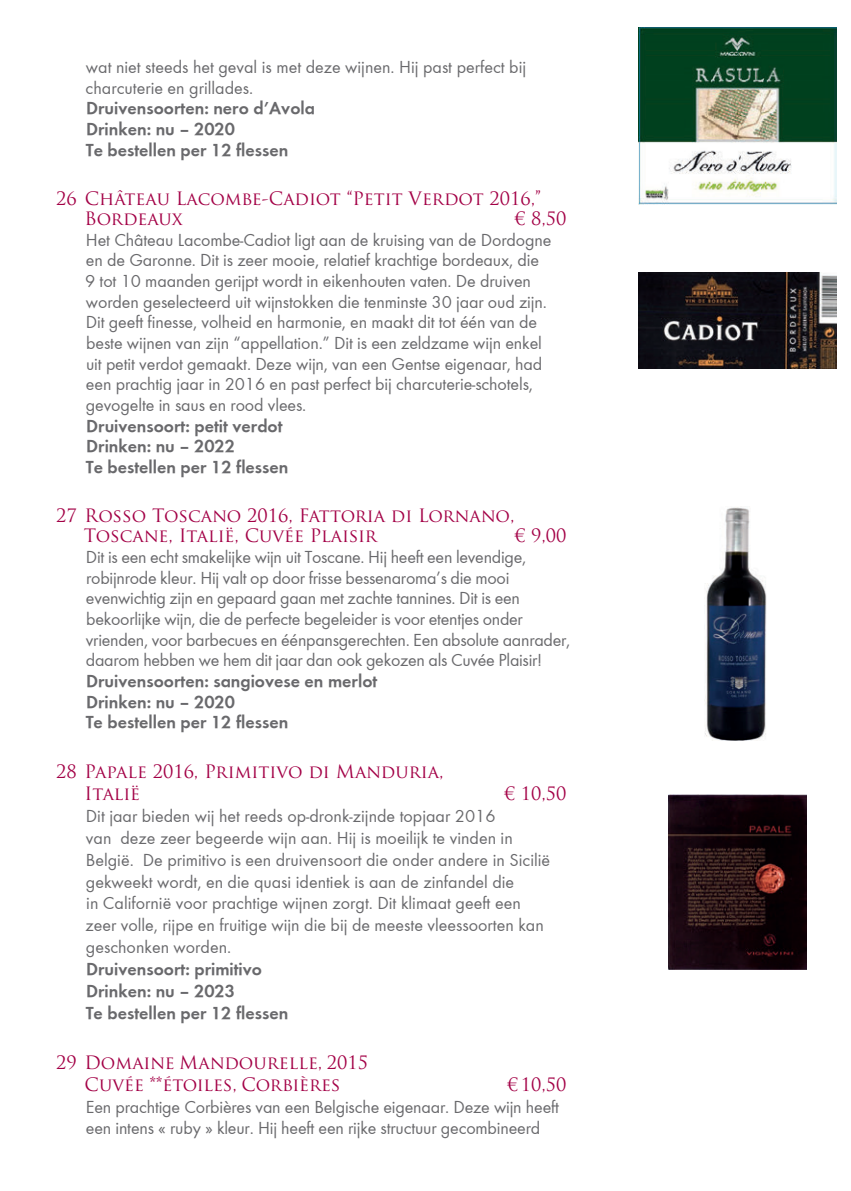
<style>
.page{position:relative;width:851px;height:1191px;background:#fff}
.page>*{position:absolute;margin:0;border:0;box-sizing:border-box;transform-origin:0 0}
.t1{font:18px/20.6px "Function";letter-spacing:-.005em;color:#69696c}
.t2{font:700 18px/20.6px "Function";color:#69696c}
.t3{font:18px/20.6px "Trajan Pro";color:#a30146}
</style>
<div class="page">
<img style="left:638px;top:28px;width:198px;height:176px">
<img style="left:638px;top:272px;width:198px;height:97px">
<img style="left:704px;top:507px;width:63px;height:233px">
<img style="left:668px;top:794px;width:138px;height:175px">
<p class="t1" style="left:86px;top:57px;width:442px">wat niet steeds het geval is met deze wijnen. Hij past perfect bij charcuterie en grillades.</p>
<p class="t2" style="left:86px;top:98px;width:231px">Druivensoorten: nero d’Avola<br>Drinken: nu – 2020<br>Te bestellen per 12 flessen</p>
<p class="t3" style="left:84px;top:188px;width:458px;text-indent:-28px">26 Château Lacombe-Cadiot “Petit Verdot 2016,”<br>Bordeaux</p>
<p class="t3" style="left:515px;top:208px;width:53px">€ 8,50</p>
<p class="t1" style="left:85px;top:230px;width:467px">Het Château Lacombe-Cadiot ligt aan de kruising van de Dordogne en de Garonne. Dit is zeer mooie, relatief krachtige bordeaux, die 9 tot 10 maanden gerijpt wordt in eikenhouten vaten. De druiven worden geselecteerd uit wijnstokken die tenminste 30 jaar oud zijn.<br>Dit geeft finesse, volheid en harmonie, en maakt dit tot één van de beste wijnen van zijn “appellation.” Dit is een zeldzame wijn enkel uit petit verdot gemaakt. Deze wijn, van een Gentse eigenaar, had een prachtig jaar in 2016 en past perfect bij charcuterie-schotels, gevogelte in saus en rood vlees.</p>
<p class="t2" style="left:86px;top:415px;width:204px">Druivensoort: petit verdot<br>Drinken: nu – 2022<br>Te bestellen per 12 flessen</p>
<p class="t3" style="left:84px;top:505px;width:432px;text-indent:-28px">27 Rosso Toscano 2016, Fattoria di Lornano,<br>Toscane, Italië, Cuvée Plaisir</p>
<p class="t3" style="left:515px;top:525px;width:53px">€ 9,00</p>
<p class="t1" style="left:86px;top:547px;width:486px">Dit is een echt smakelijke wijn uit Toscane. Hij heeft een levendige, robijnrode kleur. Hij valt op door frisse bessenaroma’s die mooi evenwichtig zijn en gepaard gaan met zachte tannines. Dit is een bekoorlijke wijn, die de perfecte begeleider is voor etentjes onder vrienden, voor barbecues en éénpansgerechten. Een absolute aanrader, daarom hebben we hem dit jaar dan ook gekozen als Cuvée Plaisir!</p>
<p class="t2" style="left:86px;top:670px;width:293px">Druivensoorten: sangiovese en merlot<br>Drinken: nu – 2020<br>Te bestellen per 12 flessen</p>
<p class="t3" style="left:84px;top:761px;width:360px;line-height:21.8px;text-indent:-28px">28 Papale 2016, Primitivo di Manduria,<br>Italië</p>
<p class="t3" style="left:504px;top:783px;width:63px">€ 10,50</p>
<p class="t1" style="left:85px;top:805px;width:466px;line-height:21.8px">Dit jaar bieden wij het reeds op-dronk-zijnde topjaar 2016<br>van deze zeer begeerde wijn aan. Hij is moeilijk te vinden in België. De primitivo is een druivensoort die onder andere in Sicilië gekweekt wordt, en die quasi identiek is aan de zinfandel die<br>in Californië voor prachtige wijnen zorgt. Dit klimaat geeft een zeer volle, rijpe en fruitige wijn die bij de meeste vleessoorten kan geschonken worden.</p>
<p class="t2" style="left:86px;top:958px;width:204px;line-height:21.8px">Druivensoort: primitivo<br>Drinken: nu – 2023<br>Te bestellen per 12 flessen</p>
<p class="t3" style="left:56px;top:1051px;width:313px;line-height:21.8px;text-align:center">29 Domaine Mandourelle, 2015<br>Cuvée **étoiles, Corbières</p>
<p class="t3" style="left:507px;top:1073px;width:60px">€ 10,50</p>
<p class="t1" style="left:86px;top:1095px;width:474px;line-height:21.8px">Een prachtige Corbières van een Belgische eigenaar. Deze wijn heeft een intens « ruby » kleur. Hij heeft een rijke structuur gecombineerd</p>
</div>
